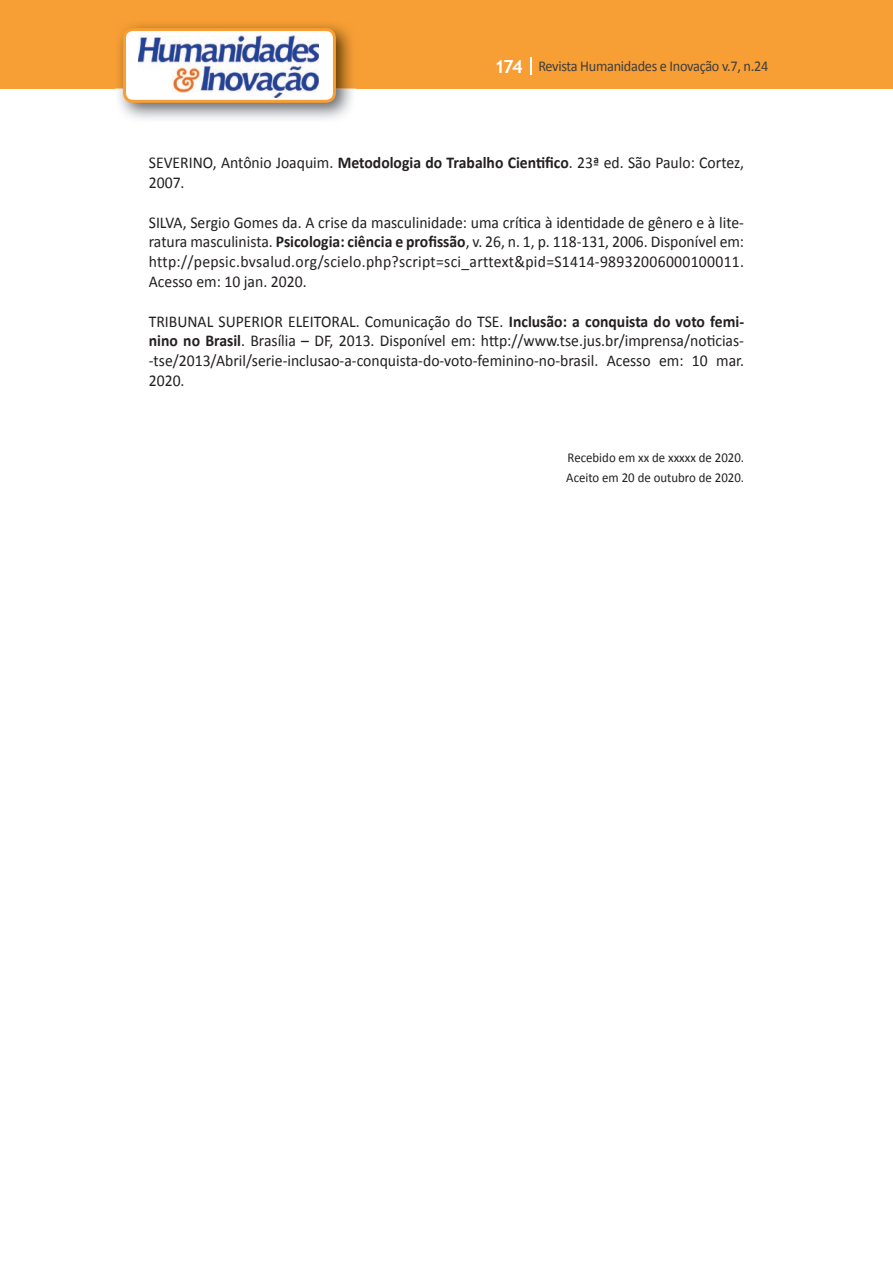
<style>
.page{position:relative;width:893px;height:1263px;background:#fff}
.page>*{position:absolute;margin:0;border:0;box-sizing:border-box;transform-origin:0 0}
.t1{font:16.5px/19.8px "Calibri";color:#231f20;text-align:justify;scale:.95 1}
.t2{font:15px "Calibri";letter-spacing:-.02em;color:#3e3e3f;scale:.95 1}
.t3{font:13.5px/19.8px "Calibri";color:#231f20;scale:.95 1}
.s1{font-family:"Trebuchet MS";font-weight:700;font-size:18px;color:#fff}
.s2{font-weight:700}
</style>
<div class="page">
<div style="left:0;top:0;width:893px;height:88px;background:#f79e34"></div>
<svg style="left:530px;top:57px;width:2px;height:18px"></svg>
<img style="left:115px;top:24px;width:241px;height:95px">
<svg style="left:123px;top:28px;width:213px;height:75px"></svg>
<p class="t2" style="left:495px;top:57px;width:290px"><span class="s1">174</span> Revista Humanidades e Inovação v.7, n.24</p>
<p class="t1" style="left:149px;top:153px;width:628px">SEVERINO, Antônio Joaquim. <span class="s2">Metodologia do Trabalho Cientifico</span>. 23ª ed. São Paulo: Cortez,<br>2007.</p>
<p class="t1" style="left:149px;top:212px;width:628px">SILVA, Sergio Gomes da. A crise da masculinidade: uma crítica à identidade de gênero e à lite&shy;ratura masculinista. <span class="s2">Psicologia: ciência e profissão</span>, v. 26, n. 1, p. 118-131, 2006. Disponível em: http://pepsic.bvsalud.org/scielo.php?script=sci_arttext&amp;pid=S1414-98932006000100011.<br>Acesso em: 10 jan. 2020.</p>
<p class="t1" style="left:149px;top:311px;width:628px">TRIBUNAL SUPERIOR ELEITORAL. Comunicação do TSE. <span class="s2">Inclusão: a conquista do voto femi&shy;nino no Brasil</span>. Brasília – DF, 2013. Disponível em: http://www.tse.jus.br/imprensa/noticias--tse/2013/Abril/serie-inclusao-a-conquista-do-voto-feminino-no-brasil. Acesso em: 10 mar.<br>2020.</p>
<p class="t3" style="left:566px;top:447px;width:189px">Re cebido em xx de xxxxx de 2020.<br>Aceito em 20 de outubro de 2020.</p>
</div>
